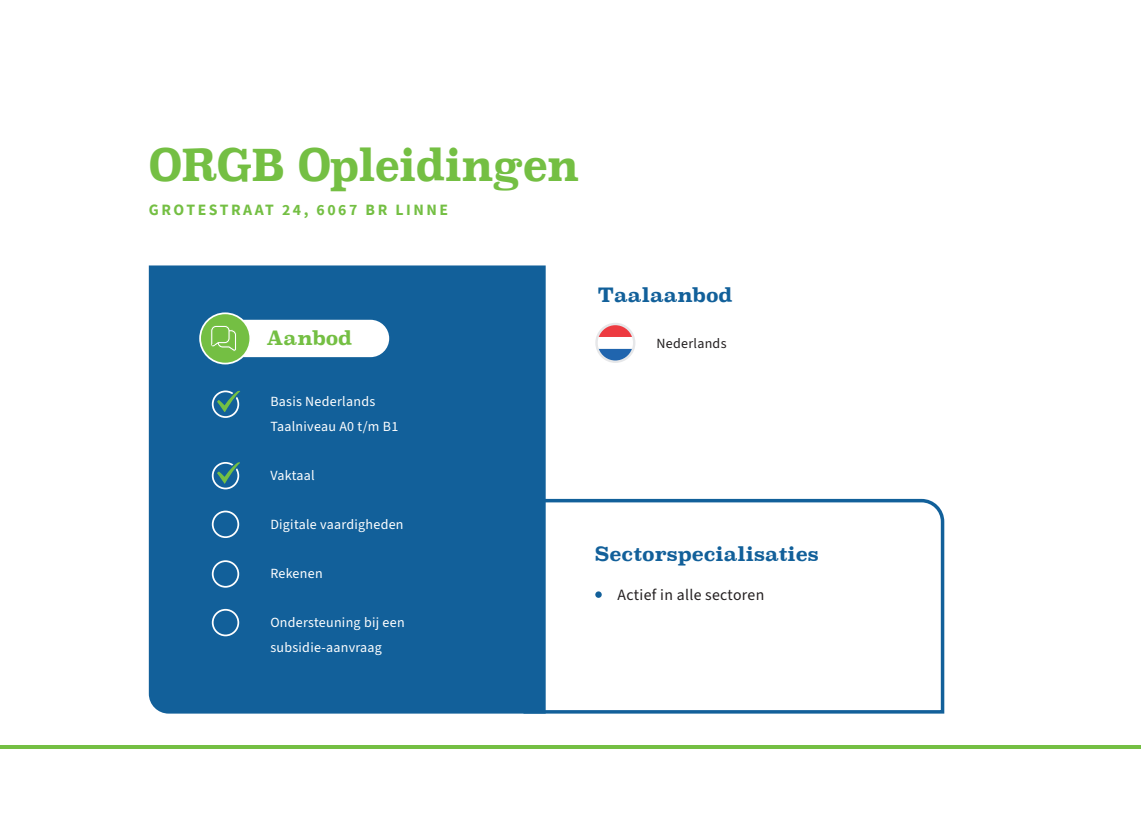
<style>
.page{position:relative;width:1141px;height:834px;background:#fff}
.page>*{position:absolute;margin:0;border:0;box-sizing:border-box;transform-origin:0 0}
.t1{font:700 43.75px "Superclarendon";letter-spacing:-.02em;color:#74bf43;scale:.92 1}
.t2{font:700 19.25px "Superclarendon";color:#12609a}
.t3{font:700 19.25px "Superclarendon";color:#74bf43}
.t4{font:700 15.75px "Source Sans Pro";letter-spacing:.16em;color:#74bf43}
.t5{font:15.75px "Source Sans 3";letter-spacing:.02em;color:#231f20}
.t6{font:14px/24.5px "Source Sans 3";letter-spacing:.02em;color:#fff}
.t7{font:14px "Source Sans 3";letter-spacing:.02em;color:#231f20}
</style>
<div class="page">
<div style="left:149px;top:265px;width:397px;height:448px;background:#12609a"></div>
<div style="left:216px;top:320px;width:173px;height:37px;background:#fff;border-radius:19px"></div>
<div style="left:200px;top:313px;width:50px;height:50px;background:#74bf43;border-radius:50%"></div>
<div style="left:199px;top:312px;width:52px;height:52px;border:2px solid #fff;border-radius:50%"></div>
<svg style="left:522px;top:497px;width:423px;height:217px"></svg>
<hr style="left:0;top:745px;width:1141px;height:4px;background:#74bf43">
<div style="left:212px;top:390px;width:27px;height:28px;border:2px solid #fff;border-radius:50%"></div>
<svg style="left:214px;top:388px;width:30px;height:28px"></svg>
<div style="left:212px;top:510px;width:27px;height:28px;border:2px solid #fff;border-radius:50%"></div>
<div style="left:212px;top:608px;width:27px;height:28px;border:2px solid #fff;border-radius:50%"></div>
<div style="left:212px;top:462px;width:27px;height:27px;border:2px solid #fff;border-radius:50%"></div>
<svg style="left:214px;top:460px;width:30px;height:27px"></svg>
<div style="left:212px;top:560px;width:27px;height:27px;border:2px solid #fff;border-radius:50%"></div>
<svg style="left:210px;top:325px;width:26px;height:27px"></svg>
<div style="left:595px;top:323px;width:40px;height:40px;background:#e6e7e9;border-radius:50%"></div>
<svg style="left:598px;top:325px;width:35px;height:35px"></svg>
<div style="left:595px;top:591px;width:7px;height:6px;background:#12609a;border-radius:50%"></div>
<h1 class="t1" style="left:149px;top:132px;width:470px">ORGB Opleidingen</h1>
<p class="t4" style="left:149px;top:199px;width:301px">GROTESTRAAT 24, 6067 BR LINNE</p>
<h2 class="t3" style="left:267px;top:323px;width:87px">Aanbod</h2>
<p class="t6" style="left:270px;top:389px;width:130px">Basis Nederlands<br>Taalniveau A0 t/m B1</p>
<p class="t6" style="left:270px;top:463px;width:46px">Vaktaal</p>
<p class="t6" style="left:270px;top:512px;width:135px">Digitale vaardigheden</p>
<p class="t6" style="left:270px;top:561px;width:54px">Rekenen</p>
<p class="t6" style="left:270px;top:610px;width:136px">Ondersteuning bij een subsidie-aanvraag</p>
<h2 class="t2" style="left:598px;top:280px;width:136px">Taalaanbod</h2>
<p class="t7" style="left:657px;top:334px;width:72px">Nederlands</p>
<h2 class="t2" style="left:595px;top:539px;width:225px">Sectorspecialisaties</h2>
<p class="t5" style="left:618px;top:585px;width:148px">Actief in alle sectoren</p>
</div>
